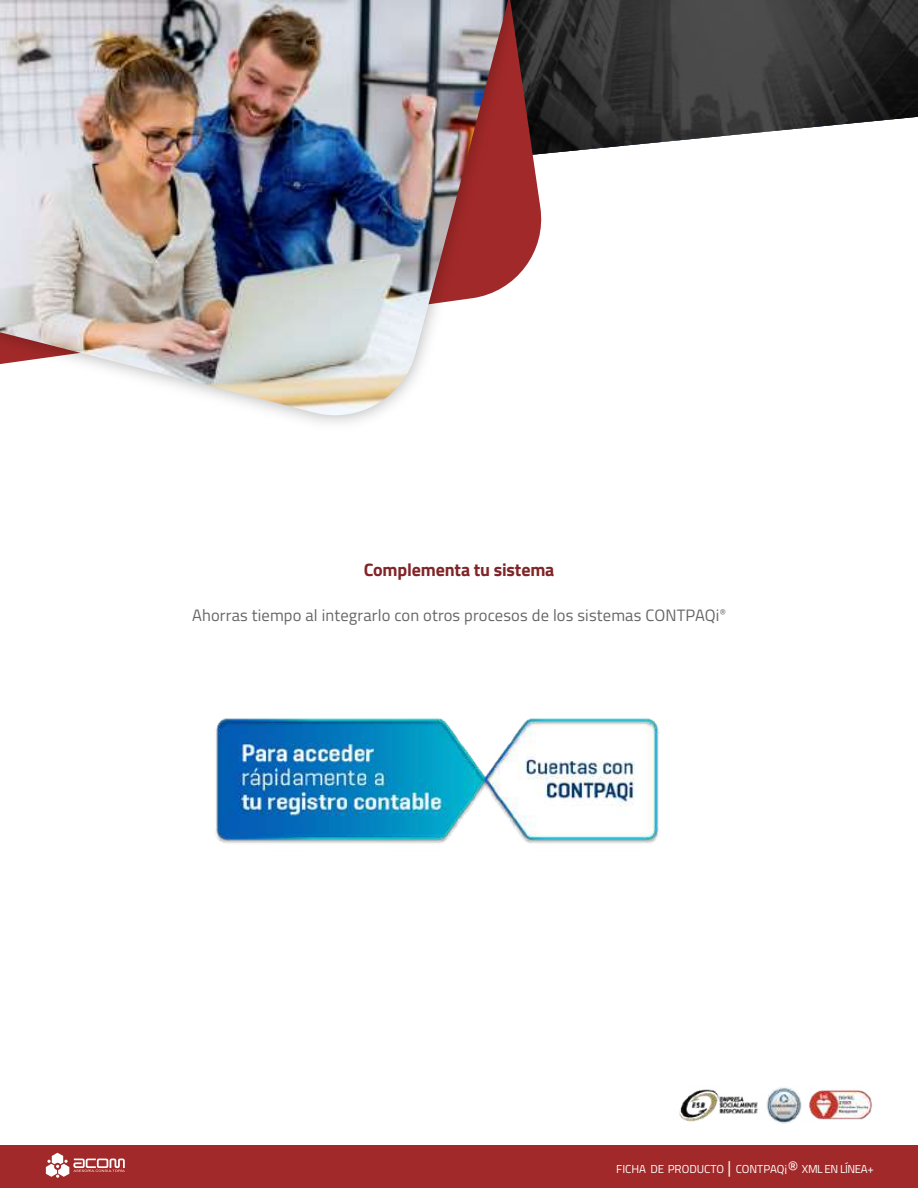
<style>
.page{position:relative;width:918px;height:1188px;background:#fff}
.page>*{position:absolute;margin:0;border:0;box-sizing:border-box;transform-origin:0 0}
.t1{font:700 18px "Titillium Web";letter-spacing:-.01em;color:#802528}
.t2{font:16.5px "Titillium Web";letter-spacing:.01em;color:#666}
.t3{font:11.55px "Titillium Web";color:#fff}
.s1{font-size:16.5px}
.s2{font-size:12.75px}
</style>
<div class="page">
<svg style="left:591px;top:0;width:327px;height:149px;background:#4b4b4b"></svg>
<img style="left:508px;top:0;width:83px;height:284px">
<img style="left:0;top:0;width:508px;height:423px">
<div style="left:0;top:1145px;width:918px;height:43px;background:#a22929"></div>
<svg style="left:46px;top:1153px;width:79px;height:25px"></svg>
<img style="left:679px;top:1087px;width:193px;height:37px">
<img style="left:215px;top:718px;width:445px;height:126px">
<p class="t1" style="left:364px;top:556px;width:192px">Complementa tu sistema</p>
<p class="t2" style="left:192px;top:603px;width:535px">Ahorras tiempo al integrarlo con otros procesos de los sistemas CONTPAQi<sup>®</sup></p>
<p class="t3" style="left:616px;top:1161px;width:259px">FICHA DE PRODUCTO <span class="s1">|</span> CONTPAQ<span class="s2">i</span><span class="s1">®</span> XML EN LÍNEA+</p>
</div>
